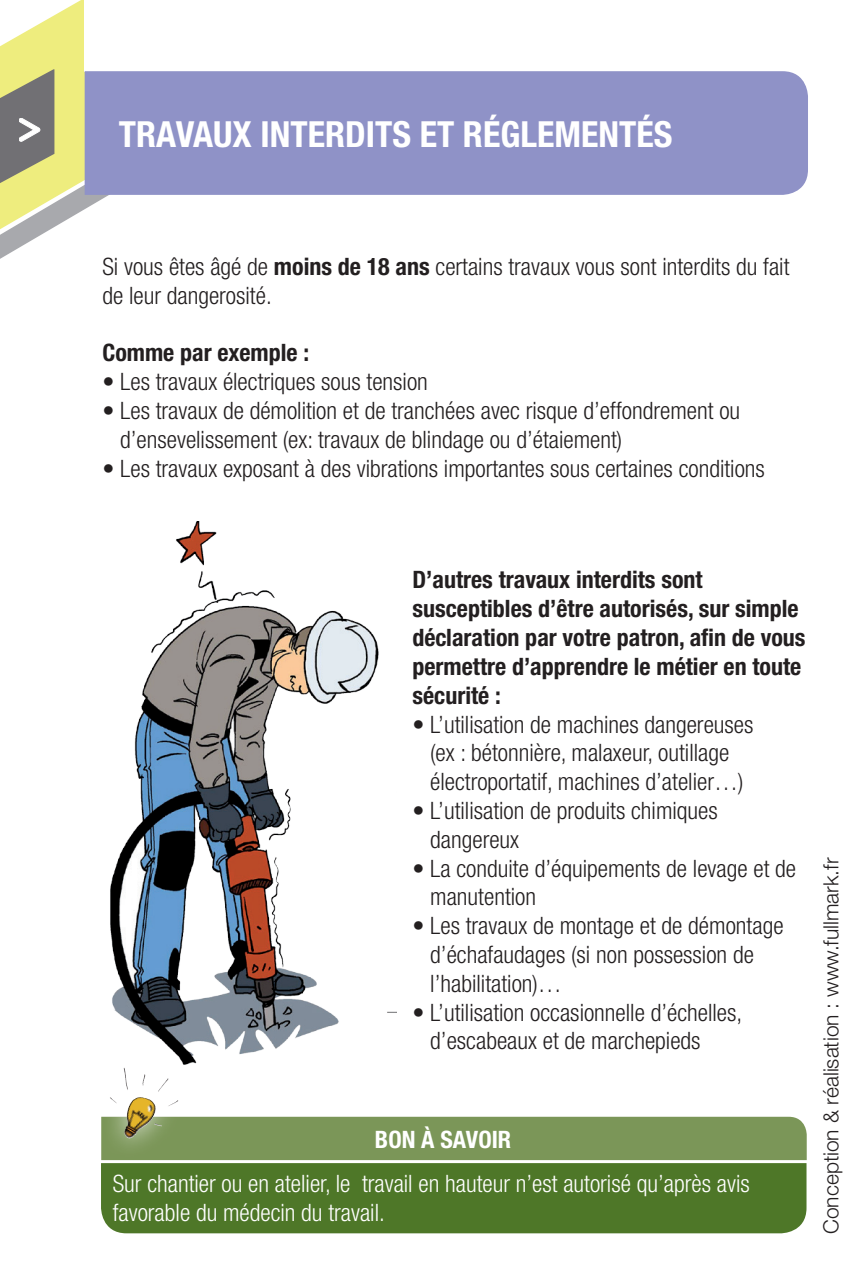
<style>
.page{position:relative;width:851px;height:1276px;background:#fff}
.page>*{position:absolute;margin:0;border:0;box-sizing:border-box;transform-origin:0 0}
.t1{font:700 condensed 36px "Helvetica Neue";color:#fff}
.t2{font:300 condensed 24px/28.8px "Helvetica Neue";color:#231f20}
.t3{font:700 condensed 24px/28.8px "Helvetica Neue";color:#231f20}
.t4{font:300 condensed 24px/28.8px "Helvetica Neue";color:#fff}
.t5{font:700 condensed 24px "Helvetica Neue";color:#fff}
.t6{font:300 21px "Helvetica Neue";color:#231f20}
.s1{font-weight:700}
</style>
<div class="page">
<svg style="left:0;top:18px;width:109px;height:241px;fill:#eeed7e"></svg>
<div style="left:85px;top:0;width:737px;height:71px;background:#fff"></div>
<svg style="left:0;top:69px;width:54px;height:132px;background:#a1a07b"></svg>
<div style="left:85px;top:71px;width:722px;height:124px;background:#8f92c7"></div>
<div style="left:197px;top:1116px;width:609px;height:44px;background:#7b9658"></div>
<div style="left:101px;top:1163px;width:705px;height:70px;background:#4e7728"></div>
<div style="left:92px;top:1050px;width:105px;height:110px;background:#fff;opacity:.75"></div>
<img style="left:123px;top:1071px;width:21px;height:19px">
<img style="left:101px;top:521px;width:295px;height:550px">
<h1 class="t1" style="left:119px;top:112px;width:555px">TRAVAUX INTERDITS ET RÉGLEMENTÉS</h1>
<p class="t2" style="left:102px;top:252px;width:688px">Si vous êtes âgé de <span class="s1">moins de 18 ans</span> certains travaux vous sont interdits du fait de leur dangerosité.</p>
<p class="t3" style="left:102px;top:338px;width:208px">Comme par exemple :</p>
<p class="t2" style="left:102px;top:367px;width:327px">• Les travaux électriques sous tension</p>
<p class="t2" style="left:120px;top:396px;width:621px;text-indent:-18px">• Les travaux de démolition et de tranchées avec risque d’effondrement ou d’ensevelissement (ex: travaux de blindage ou d’étaiement)</p>
<p class="t2" style="left:102px;top:453px;width:664px">• Les travaux exposant à des vibrations importantes sous certaines conditions</p>
<p class="t3" style="left:412px;top:565px;width:394px">D’autres travaux interdits sont susceptibles d’être autorisés, sur simple déclaration par votre patron, afin de vous permettre d’apprendre le métier en toute sécurité :</p>
<p class="t2" style="left:412px;top:709px;width:342px;text-align:center">• L’utilisation de machines dangereuses (ex : bétonnière, malaxeur, outillage électroportatif, machines d’atelier…)</p>
<p class="t2" style="left:430px;top:796px;width:289px;text-indent:-18px">• L’utilisation de produits chimiques dangereux</p>
<p class="t2" style="left:430px;top:853px;width:367px;text-indent:-18px">• La conduite d’équipements de levage et de manutention</p>
<p class="t2" style="left:430px;top:911px;width:355px;text-indent:-18px">• Les travaux de montage et de démontage d’échafaudages (si non possession de l’habilitation)…</p>
<p class="t2" style="left:430px;top:997px;width:313px;text-indent:-18px">• L’utilisation occasionnelle d’échelles, d’escabeaux et de marchepieds</p>
<p class="t5" style="left:375px;top:1124px;width:138px">BON À SAVOIR</p>
<p class="t4" style="left:113px;top:1169px;width:638px">Sur chantier ou en atelier, le travail en hauteur n’est autorisé qu’après avis favorable du médecin du travail.</p>
<p class="t6" style="left:817px;top:1234px;width:378px;rotate:-90deg">Conception &amp; réalisation : www.fullmark.fr</p>
</div>
